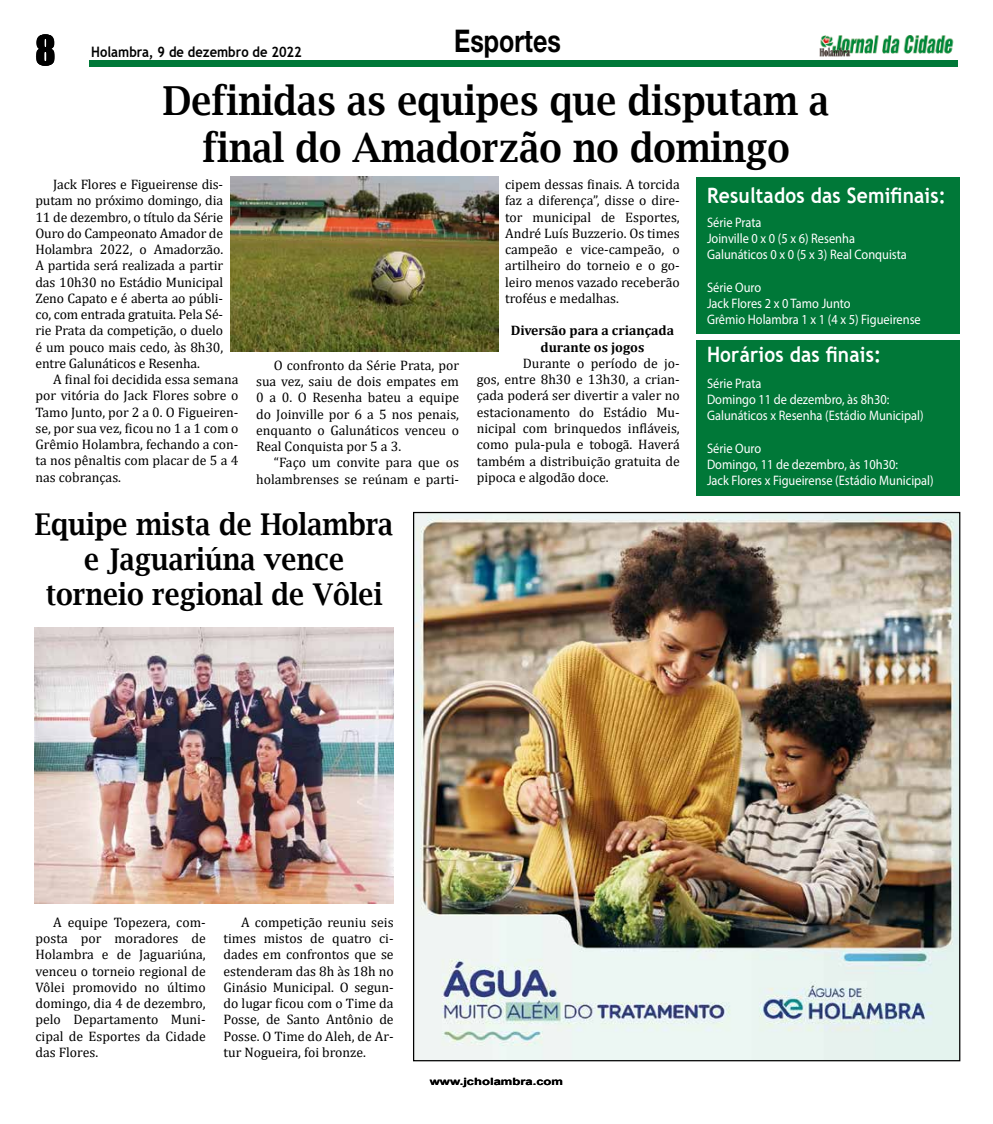
<style>
.page{position:relative;width:993px;height:1124px;background:#fff}
.page>*{position:absolute;margin:0;border:0;box-sizing:border-box;transform-origin:0 0}
.t1{font:600 40px/46.2px "Lucida Bright";color:#000;text-align:center;scale:.9 1}
.t2{font:37.5px "Impact";color:#000}
.t3{font:700 31.25px "Helvetica Neue";color:#000;scale:.8 1}
.t4{font:600 30px/35px "Lucida Bright";color:#000;text-align:center;scale:.9 1}
.t5{font:700 21.25px "Trebuchet MS";letter-spacing:.01em;color:#fff;scale:.9 1}
.t6{font:700 14.38px "Trebuchet MS";color:#000;scale:.9 1}
.t7{font:13.75px/16.2px "Cambria";color:#000;text-align:justify}
.t8{font:13.75px/16.2px "Myriad Pro";color:#fff;scale:.9 1}
.t9{font:700 13.75px/16.2px "Cambria";color:#000;text-align:center}
.t10{font:700 10px "Arial";color:#000;scale:1.3 1}
</style>
<div class="page">
<img style="left:819px;top:35px;width:135px;height:22px">
<div style="left:89px;top:60px;width:868px;height:7px;background:#007838"></div>
<div style="left:696px;top:177px;width:263px;height:156px;background:#007838"></div>
<div style="left:696px;top:340px;width:263px;height:155px;background:#007838"></div>
<img style="left:415px;top:514px;width:543px;height:545px">
<img style="left:230px;top:177px;width:268px;height:175px">
<img style="left:35px;top:627px;width:358px;height:276px">
<h2 class="t2" style="left:35px;top:21px;width:22px">8</h2>
<p class="t6" style="left:91px;top:43px;width:235px">Holambra, 9 de dezembro de 2022</p>
<h3 class="t3" style="left:491px;top:22px;width:81px">Geral</h3>
<h3 class="t3" style="left:454px;top:22px;width:135px">Esportes</h3>
<h1 class="t1" style="left:163px;top:78px;width:741px">Definidas as equipes que disputam a final do Amadorzão no domingo</h1>
<p class="t7" style="left:35px;top:176px;width:189px;text-indent:18px">Jack Flores e Figueirense dis&shy;putam no próximo domingo, dia 11 de dezembro, o título da Série Ouro do Campeonato Amador de Holambra 2022, o Amadorzão.<br>A partida será realizada a partir das 10h30 no Estádio Municipal Zeno Capato e é aberta ao públi&shy;co, com entrada gratuita. Pela Sé&shy;rie Prata da competição, o duelo é um pouco mais cedo, às 8h30, entre Galunáticos e Resenha.</p>
<p class="t7" style="left:35px;top:371px;width:204px;text-indent:18px">A final foi decidida essa semana por vitória do Jack Flores sobre o Tamo Junto, por 2 a 0. O Figueiren&shy;se, por sua vez, ficou no 1 a 1 com o Grêmio Holambra, fechando a con&shy;ta nos pênaltis com placar de 5 a 4 nas cobranças.</p>
<p class="t7" style="left:256px;top:357px;width:204px;text-indent:18px">O confronto da Série Prata, por sua vez, saiu de dois empates em 0 a 0. O Resenha bateu a equipe do Joinville por 6 a 5 nos penais, enquanto o Galunáticos venceu o Real Conquista por 5 a 3.</p>
<p class="t7" style="left:256px;top:454px;width:204px;text-align:right">“Faço um convite para que os holambrenses se reúnam e parti-</p>
<h3 class="t4" style="left:35px;top:507px;width:399px">Equipe mista de Holambra e Jaguariúna vence torneio regional de Vôlei</h3>
<p class="t7" style="left:505px;top:176px;width:176px">cipem dessas finais. A torcida faz a diferença”, disse o dire&shy;tor municipal de Esportes, André Luís Buzzerio. Os times campeão e vice-campeão, o artilheiro do torneio e o go&shy;leiro menos vazado receberão troféus e medalhas.</p>
<p class="t9" style="left:510px;top:322px;width:165px">Diversão para a criançada durante os jogos</p>
<p class="t7" style="left:476px;top:355px;width:204px;text-indent:46px">Durante o período de jo&shy;gos, entre 8h30 e 13h30, a crian&shy;çada poderá ser divertir a valer no estacionamento do Estádio Mu&shy;nicipal com brinquedos infláveis, como pula-pula e tobogã. Haverá também a distribuição gratuita de pipoca e algodão doce.</p>
<h3 class="t5" style="left:706px;top:182px;width:267px">Resultados das Semifinais:</h3>
<p class="t8" style="left:706px;top:214px;width:223px">Série Prata<br>Joinville 0 x 0 (5 x 6) Resenha<br>Galunáticos 0 x 0 (5 x 3) Real Conquista</p>
<p class="t8" style="left:706px;top:279px;width:239px">Série Ouro<br>Jack Flores 2 x 0 Tamo Junto<br>Grêmio Holambra 1 x 1 (4 x 5) Figueirense</p>
<h3 class="t5" style="left:706px;top:341px;width:195px">Horários das finais:</h3>
<p class="t8" style="left:706px;top:375px;width:242px">Série Prata<br>Domingo 11 de dezembro, às 8h30:<br>Galunáticos x Resenha (Estádio Municipal)</p>
<p class="t8" style="left:706px;top:440px;width:253px">Série Ouro<br>Domingo, 11 de dezembro, às 10h30:<br>Jack Flores x Figueirense (Estádio Municipal)</p>
<p class="t7" style="left:35px;top:913px;width:172px;text-indent:18px">A equipe Topezera, com&shy;posta por moradores de Holambra e de Jaguariúna, venceu o torneio regional de Vôlei promovido no último domingo, dia 4 de dezembro, pelo Departamento Muni&shy;cipal de Esportes da Cidade das Flores.</p>
<p class="t7" style="left:223px;top:913px;width:172px;text-indent:18px">A competição reuniu seis times mistos de quatro ci&shy;dades em confrontos que se estenderam das 8h às 18h no Ginásio Municipal. O segun&shy;do lugar ficou com o Time da Posse, de Santo Antônio de Posse. O Time do Aleh, de Ar&shy;tur Nogueira, foi bronze.</p>
<p class="t10" style="left:429px;top:1074px;width:104px">www.jcholambra.com</p>
</div>
